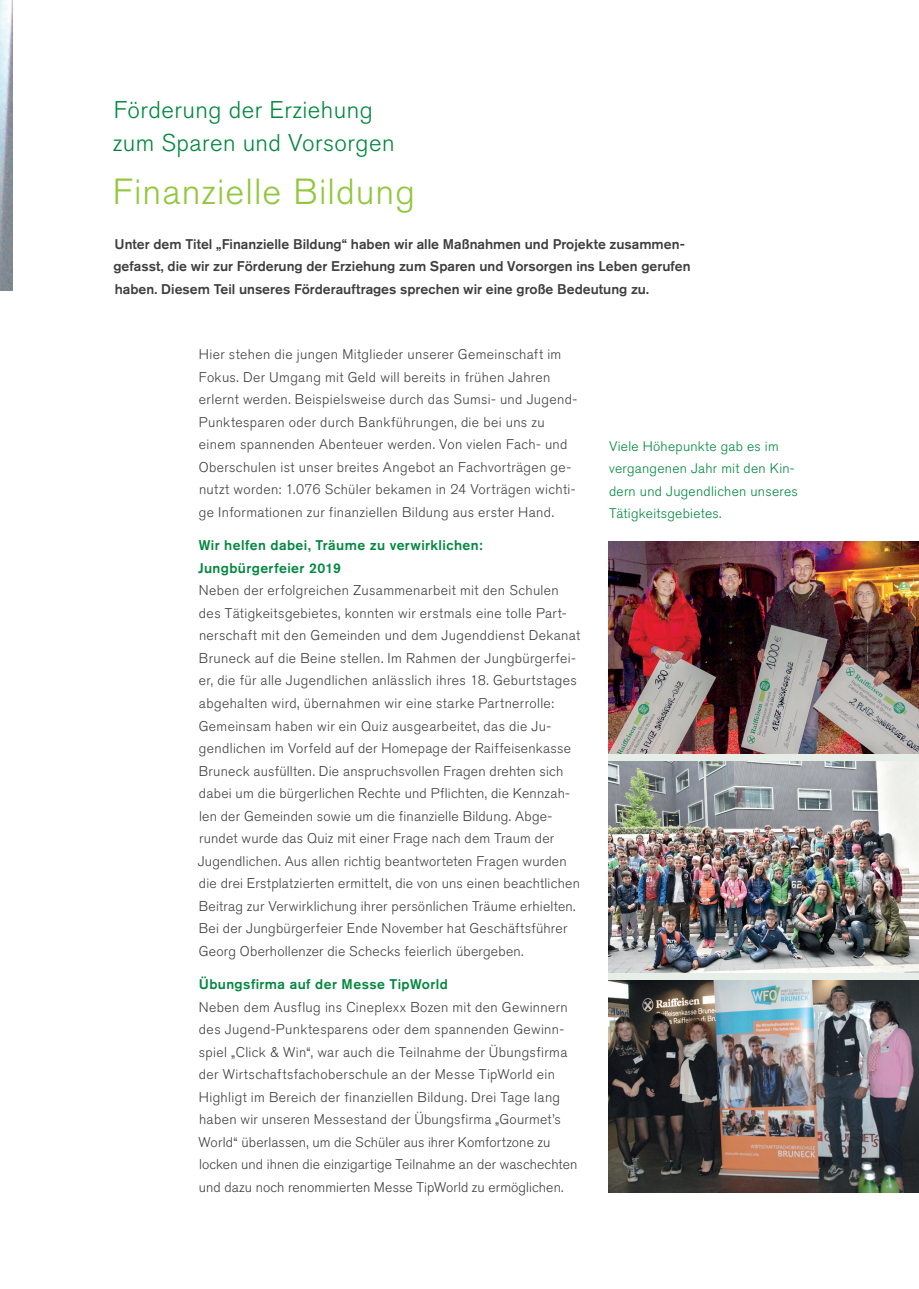
<style>
.page{position:relative;width:919px;height:1289px;background:#fff}
.page>*{position:absolute;margin:0;border:0;box-sizing:border-box;transform-origin:0 0}
.t1{font:300 36px "Akzidenz Grotesk BQ";letter-spacing:.03em;color:#92c73d}
.t2{font:300 24px/33px "Akzidenz Grotesk BQ";letter-spacing:.02em;color:#00873f}
.t3{font:300 13.95px/22.5px "Akzidenz Grotesk BQ";letter-spacing:.025em;color:#3e3e3f}
.t4{font:500 13.95px/22.5px "Akzidenz Grotesk BQ";color:#3e3e3f}
.t5{font:500 13.95px/22.5px "Akzidenz Grotesk BQ";letter-spacing:.03em;color:#00873f}
.t6{font:300 13.8px/22.5px "Akzidenz Grotesk BQ";letter-spacing:.02em;color:#00873f}
</style>
<div class="page">
<img style="left:608px;top:541px;width:310px;height:213px">
<img style="left:608px;top:760px;width:310px;height:213px">
<img style="left:0;top:0;width:13px;height:290px">
<img style="left:608px;top:979px;width:310px;height:213px">
<div style="left:608px;top:754px;width:310px;height:6px;background:#e7eee8"></div>
<div style="left:608px;top:973px;width:310px;height:6px;background:#e7eee8"></div>
<h2 class="t2" style="left:113px;top:94px;width:283px">Förderung der Erziehung zum Sparen und Vorsorgen</h2>
<h1 class="t1" style="left:113px;top:171px;width:304px">Finanzielle Bildung</h1>
<p class="t4" style="left:113px;top:232px;width:578px">Unter dem Titel „Finanzielle Bildung“ haben wir alle Maßnahmen und Projekte zusammen&shy;gefasst, die wir zur Förderung der Erziehung zum Sparen und Vorsorgen ins Leben gerufen haben. Diesem Teil unseres Förderauftrages sprechen wir eine große Bedeutung zu.</p>
<p class="t3" style="left:199px;top:343px;width:380px">Hier stehen die jungen Mitglieder unserer Gemeinschaft im Fokus. Der Umgang mit Geld will bereits in frühen Jahren erlernt werden. Beispielsweise durch das Sumsi- und Jugend-Punktesparen oder durch Bankführungen, die bei uns zu einem spannenden Abenteuer werden. Von vielen Fach- und Oberschulen ist unser breites Angebot an Fachvorträgen ge&shy;nutzt worden: 1.076 Schüler bekamen in 24 Vorträgen wichti&shy;ge Informationen zur finanziellen Bildung aus erster Hand.</p>
<p class="t5" style="left:198px;top:534px;width:286px">Wir helfen dabei, Träume zu verwirklichen:<br>Jungbürgerfeier 2019</p>
<p class="t3" style="left:198px;top:579px;width:384px">Neben der erfolgreichen Zusammenarbeit mit den Schulen des Tätigkeitsgebietes, konnten wir erstmals eine tolle Part&shy;nerschaft mit den Gemeinden und dem Jugenddienst Dekanat Bruneck auf die Beine stellen. Im Rahmen der Jungbürgerfei&shy;er, die für alle Jugendlichen anlässlich ihres 18. Geburtstages abgehalten wird, übernahmen wir eine starke Partnerrolle:<br>Gemeinsam haben wir ein Quiz ausgearbeitet, das die Ju&shy;gendlichen im Vorfeld auf der Homepage der Raiffeisenkasse Bruneck ausfüllten. Die anspruchsvollen Fragen drehten sich dabei um die bürgerlichen Rechte und Pflichten, die Kennzah&shy;len der Gemeinden sowie um die finanzielle Bildung. Abge&shy;rundet wurde das Quiz mit einer Frage nach dem Traum der Jugendlichen. Aus allen richtig beantworteten Fragen wurden die drei Erstplatzierten ermittelt, die von uns einen beachtlichen Beitrag zur Verwirklichung ihrer persönlichen Träume erhielten.<br>Bei der Jungbürgerfeier Ende November hat Geschäftsführer Georg Oberhollenzer die Schecks feierlich übergeben.</p>
<p class="t5" style="left:199px;top:972px;width:250px">Übungsfirma auf der Messe TipWorld</p>
<p class="t3" style="left:198px;top:996px;width:380px">Neben dem Ausflug ins Cineplexx Bozen mit den Gewinnern des Jugend-Punktesparens oder dem spannenden Gewinn&shy;spiel „Click &amp; Win“, war auch die Teilnahme der Übungsfirma der Wirtschaftsfachoberschule an der Messe TipWorld ein Highligt im Bereich der finanziellen Bildung. Drei Tage lang haben wir unseren Messestand der Übungsfirma „Gourmet’s World“ überlassen, um die Schüler aus ihrer Komfortzone zu locken und ihnen die einzigartige Teilnahme an der waschechten und dazu noch renommierten Messe TipWorld zu ermöglichen.</p>
<p class="t6" style="left:609px;top:435px;width:190px">Viele Höhepunkte gab es im vergangenen Jahr mit den Kin&shy;dern und Jugendlichen unseres<br>Tätigkeitsgebietes.</p>
</div>
